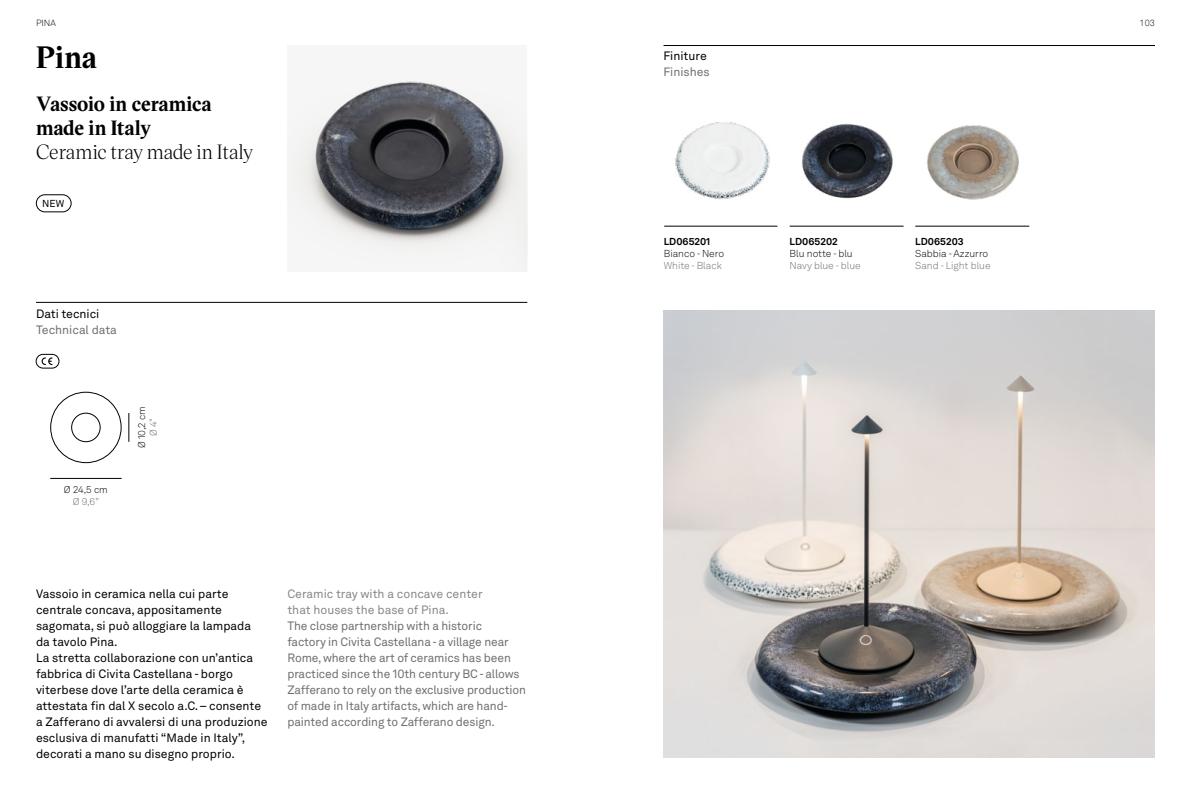
<style>
.page{position:relative;width:1191px;height:794px;background:#fff}
.page>*{position:absolute;margin:0;border:0;box-sizing:border-box;transform-origin:0 0}
.t1{font:700 30px "Victor Serif";color:#000}
.t2{font:700 20px/24px "Victor Serif";color:#000}
.t3{font:20px "Victor Serif";letter-spacing:-.01em;color:#000}
.t4{font:12px/16px "Akkurat LL";color:#000}
.t5{font:12px/16px "Akkurat LL";letter-spacing:-.01em;color:#706f6f}
.t6{font:12px/16px "Akkurat LL";color:#878787}
.t7{font:300 10px "Akkurat LL";color:#706f6f}
.t8{font:300 10px "Akkurat LL";color:#000}
.t9{font:700 10px "Akkurat LL";color:#000}
.t10{font:10px "Akkurat LL";color:#000}
.t11{font:300 9.8px "Akkurat LL";color:#000}
.t12{font:300 9.8px "Akkurat LL";color:#706f6f}
.t13{font:300 9px "Akkurat";color:#000}
</style>
<div class="page">
<img style="left:287px;top:80px;width:240px;height:191px">
<img style="left:663px;top:310px;width:492px;height:448px">
<hr style="left:663px;top:45px;width:492px;height:1px;background:#000">
<hr style="left:664px;top:226px;width:113px;height:1px;background:#000">
<hr style="left:789px;top:226px;width:114px;height:1px;background:#000">
<hr style="left:915px;top:226px;width:114px;height:1px;background:#000">
<hr style="left:50px;top:478px;width:72px;height:1px;background:#000">
<svg style="left:129px;top:413px;width:1px;height:29px"></svg>
<hr style="left:36px;top:302px;width:491px;height:1px;background:#000">
<div style="left:36px;top:354px;width:23px;height:14px;border:1px solid #000;border-radius:7px"></div>
<svg style="left:42px;top:357px;width:10px;height:8px"></svg>
<div style="left:51px;top:392px;width:70px;height:71px;border:1px solid #000;border-radius:50%"></div>
<div style="left:71px;top:413px;width:29px;height:29px;border:1px solid #000;border-radius:50%"></div>
<img style="left:675px;top:122px;width:95px;height:77px">
<img style="left:802px;top:123px;width:91px;height:76px">
<img style="left:927px;top:125px;width:92px;height:75px">
<div style="left:36px;top:194px;width:35px;height:18px;border:1px solid #000;border-radius:9px"></div>
<p class="t13" style="left:36px;top:18px;width:22px">PINA</p>
<p class="t13" style="left:1139px;top:18px;width:17px">103</p>
<h1 class="t1" style="left:36px;top:37px;width:62px">Pina</h1>
<h2 class="t2" style="left:36px;top:91px;width:177px">Vassoio in ceramica made in Italy</h2>
<h2 class="t3" style="left:36px;top:138px;width:218px">Ceramic tray made in Italy</h2>
<p class="t4" style="left:663px;top:48px;width:45px">Finiture</p>
<p class="t5" style="left:663px;top:64px;width:48px">Finishes</p>
<p class="t10" style="left:42px;top:196px;width:23px">NEW</p>
<p class="t4" style="left:36px;top:305px;width:65px">Dati tecnici</p>
<p class="t5" style="left:36px;top:321px;width:82px">Technical data</p>
<p class="t11" style="left:64px;top:483px;width:45px">Ø 24,5 cm</p>
<p class="t12" style="left:73px;top:494px;width:28px">Ø 9,6"</p>
<p class="t11" style="left:135px;top:448px;width:44px;rotate:-90deg">Ø 10,2 cm</p>
<p class="t12" style="left:147px;top:436px;width:19px;rotate:-90deg">Ø 4"</p>
<p class="t4" style="left:36px;top:585px;width:233px">Vassoio in ceramica nella cui parte centrale concava, appositamente sagomata, si può alloggiare la lampada da tavolo Pina.<br>La stretta collaborazione con un’antica fabbrica di Civita Castellana - borgo viterbese dove l’arte della ceramica è attestata fin dal X secolo a.C. – consente a Zafferano di avvalersi di una produzione esclusiva di manufatti “Made in Italy”, decorati a mano su disegno proprio.</p>
<p class="t6" style="left:287px;top:585px;width:197px">Ceramic tray with a concave center that houses the base of Pina.</p>
<p class="t5" style="left:287px;top:617px;width:240px">The close partnership with a historic<br>factory in Civita Castellana - a village near Rome, where the art of ceramics has been practiced since the 10th century BC - allows Zafferano to rely on the exclusive production of made in Italy artifacts, which are hand&shy;painted according to Zafferano design.</p>
<p class="t9" style="left:663px;top:233px;width:48px">LD065201</p>
<p class="t8" style="left:663px;top:246px;width:62px">Bianco - Nero</p>
<p class="t7" style="left:663px;top:258px;width:60px">White - Black</p>
<p class="t9" style="left:789px;top:233px;width:50px">LD065202</p>
<p class="t8" style="left:789px;top:246px;width:65px">Blu notte - blu</p>
<p class="t7" style="left:789px;top:258px;width:73px">Navy blue - blue</p>
<p class="t9" style="left:915px;top:233px;width:50px">LD065203</p>
<p class="t8" style="left:915px;top:246px;width:74px">Sabbia - Azzurro</p>
<p class="t7" style="left:915px;top:258px;width:77px">Sand - Light blue</p>
</div>
